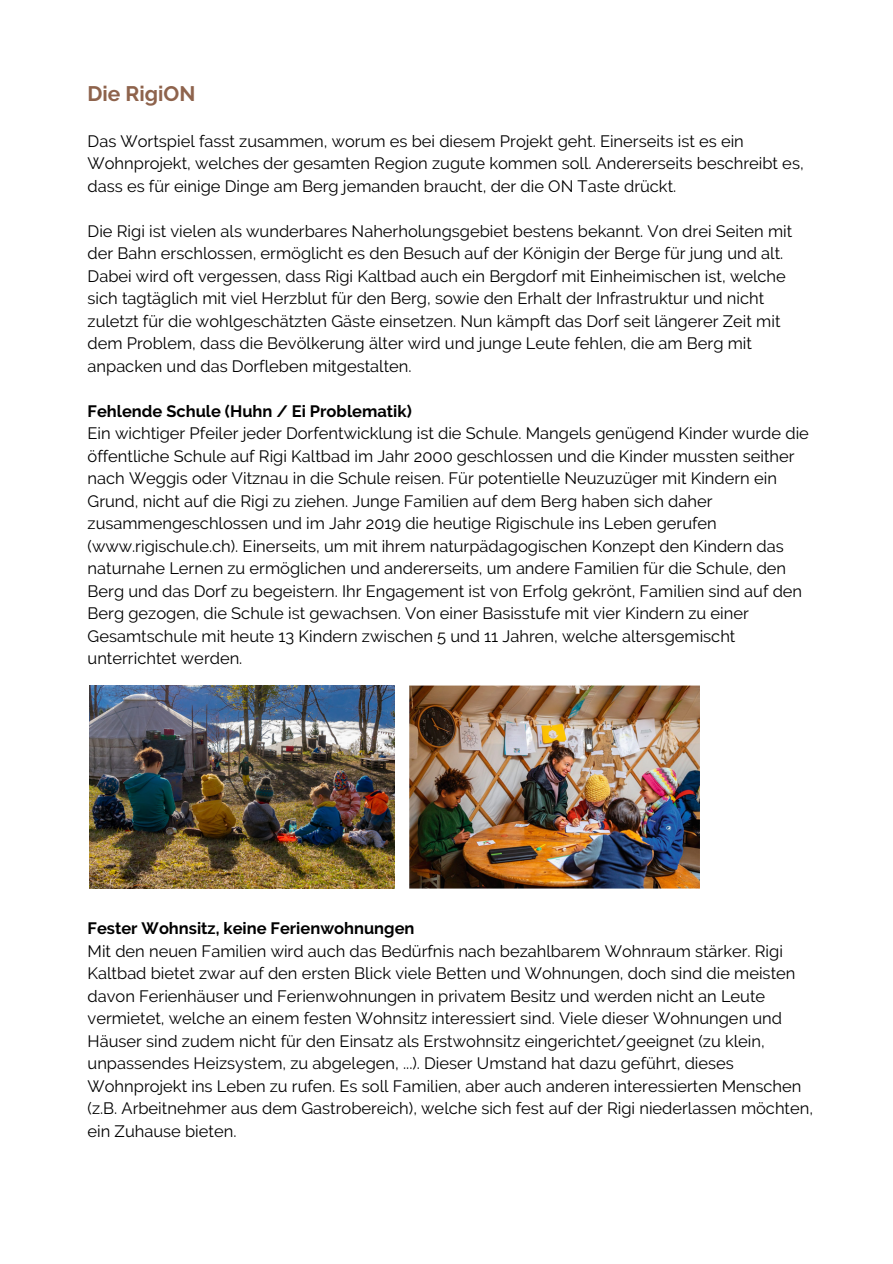
<style>
.page{position:relative;width:893px;height:1264px;background:#fff}
.page>*{position:absolute;margin:0;border:0;box-sizing:border-box;transform-origin:0 0}
.t1{font:700 21px "Raleway";color:#8e634c}
.t2{font:16.5px/22.5px "Raleway";color:#000}
.t3{font:700 16.5px "Raleway";color:#000}
</style>
<div class="page">
<img style="left:89px;top:685px;width:305px;height:203px">
<img style="left:409px;top:685px;width:290px;height:203px">
<p class="t1" style="left:88px;top:81px;width:109px">Die RigiON</p>
<p class="t2" style="left:88px;top:130px;width:717px">Das Wortspiel fasst zusammen, worum es bei diesem Projekt geht. Einerseits ist es ein<br>Wohnprojekt, welches der gesamten Region zugute kommen soll. Andererseits beschreibt es, dass es für einige Dinge am Berg jemanden braucht, der die ON Taste drückt.</p>
<p class="t2" style="left:88px;top:220px;width:706px">Die Rigi ist vielen als wunderbares Naherholungsgebiet bestens bekannt. Von drei Seiten mit der Bahn erschlossen, ermöglicht es den Besuch auf der Königin der Berge für jung und alt.<br>Dabei wird oft vergessen, dass Rigi Kaltbad auch ein Bergdorf mit Einheimischen ist, welche sich tagtäglich mit viel Herzblut für den Berg, sowie den Erhalt der Infrastruktur und nicht zuletzt für die wohlgeschätzten Gäste einsetzen. Nun kämpft das Dorf seit längerer Zeit mit dem Problem, dass die Bevölkerung älter wird und junge Leute fehlen, die am Berg mit anpacken und das Dorfleben mitgestalten.</p>
<p class="t3" style="left:88px;top:401px;width:326px">Fehlende Schule (Huhn / Ei Problematik)</p>
<p class="t2" style="left:88px;top:422px;width:722px">Ein wichtiger Pfeiler jeder Dorfentwicklung ist die Schule. Mangels genügend Kinder wurde die öffentliche Schule auf Rigi Kaltbad im Jahr 2000 geschlossen und die Kinder mussten seither nach Weggis oder Vitznau in die Schule reisen. Für potentielle Neuzuzüger mit Kindern ein Grund, nicht auf die Rigi zu ziehen. Junge Familien auf dem Berg haben sich daher zusammengeschlossen und im Jahr 2019 die heutige Rigischule ins Leben gerufen (www.rigischule.ch). Einerseits, um mit ihrem naturpädagogischen Konzept den Kindern das naturnahe Lernen zu ermöglichen und andererseits, um andere Familien für die Schule, den Berg und das Dorf zu begeistern. Ihr Engagement ist von Erfolg gekrönt, Familien sind auf den Berg gezogen, die Schule ist gewachsen. Von einer Basisstufe mit vier Kindern zu einer Gesamtschule mit heute 13 Kindern zwischen 5 und 11 Jahren, welche altersgemischt unterrichtet werden.</p>
<p class="t3" style="left:88px;top:918px;width:328px">Fester Wohnsitz, keine Ferienwohnungen</p>
<p class="t2" style="left:88px;top:939px;width:727px">Mit den neuen Familien wird auch das Bedürfnis nach bezahlbarem Wohnraum stärker. Rigi Kaltbad bietet zwar auf den ersten Blick viele Betten und Wohnungen, doch sind die meisten davon Ferienhäuser und Ferienwohnungen in privatem Besitz und werden nicht an Leute vermietet, welche an einem festen Wohnsitz interessiert sind. Viele dieser Wohnungen und Häuser sind zudem nicht für den Einsatz als Erstwohnsitz eingerichtet/geeignet (zu klein, unpassendes Heizsystem, zu abgelegen, ...). Dieser Umstand hat dazu geführt, dieses Wohnprojekt ins Leben zu rufen. Es soll Familien, aber auch anderen interessierten Menschen (z.B. Arbeitnehmer aus dem Gastrobereich), welche sich fest auf der Rigi niederlassen möchten, ein Zuhause bieten.</p>
</div>
